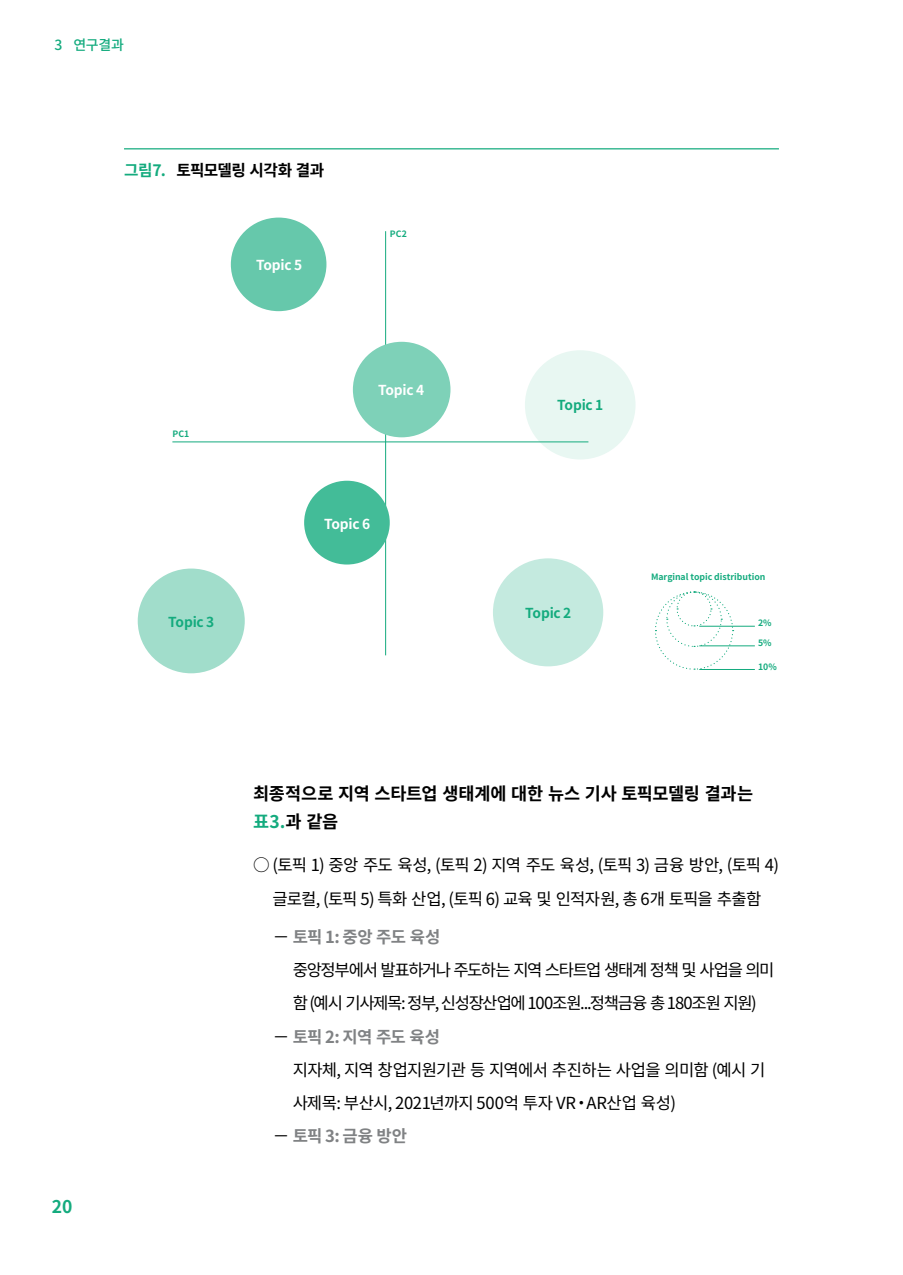
<style>
.page{position:relative;width:903px;height:1275px;background:#fff}
.page>*{position:absolute;margin:0;border:0;box-sizing:border-box;transform-origin:0 0}
.t1{font:700 17.5px/28px "Noto Sans CJ Kkr";letter-spacing:-.01em;color:#000}
.t2{font:700 17.5px "Noto Sans CJ Kkr";color:#14ab7e}
.t3{font:16.62px/33.2px "Noto Sans CJ Kkr";letter-spacing:-.055em;color:#000;text-align:center}
.t4{font:16.62px "Noto Sans CJ Kkr";letter-spacing:-.075em;color:#000}
.t5{font:16.62px "Noto Sans CJ Kkr";letter-spacing:-.085em;color:#000}
.t6{font:700 16.62px "Noto Sans CJ Kkr";letter-spacing:-.045em;color:#808284}
.t7{font:16.62px "Noto Sans CJ Kkr";letter-spacing:-.02em;color:#000}
.t8{font:700 15.75px "Noto Sans CJ Kkr";letter-spacing:-.035em;color:#000}
.t9{font:500 14px "Noto Sans CJ Kkr";color:#14ab7e}
.t10{font:700 13.83px "Noto Sans CJ Kkr";letter-spacing:-.015em;color:#14ab7e}
.t11{font:700 13.83px "Noto Sans CJ Kkr";letter-spacing:-.015em;color:#fff}
.t12{font:700 8.75px "Noto Sans CJ Kkr";letter-spacing:-.005em;color:#14ab7e}
.s1{color:#14ab7e}
.s2{font-weight:400;color:#000}
</style>
<div class="page">
<hr style="left:124px;top:148px;width:655px;height:1px;background:#14ab7e">
<hr style="left:385px;top:231px;width:1px;height:424px;background:#14ab7e">
<div style="left:525px;top:350px;width:110px;height:109px;background:#e8f7f2;border-radius:50%"></div>
<div style="left:493px;top:558px;width:110px;height:108px;background:#c4eadf;border-radius:50%"></div>
<div style="left:138px;top:569px;width:107px;height:104px;background:#a1ddcb;border-radius:50%"></div>
<div style="left:304px;top:481px;width:86px;height:83px;background:#43bc98;border-radius:50%"></div>
<div style="left:353px;top:342px;width:97px;height:95px;background:#7ed1b8;border-radius:50%"></div>
<div style="left:231px;top:218px;width:95px;height:93px;background:#66c8ab;border-radius:50%"></div>
<hr style="left:172px;top:441px;width:416px;height:1px;background:#14ab7e">
<hr style="left:699px;top:626px;width:56px;height:1px;background:#14ab7e">
<hr style="left:699px;top:645px;width:56px;height:1px;background:#14ab7e">
<hr style="left:699px;top:669px;width:56px;height:1px;background:#14ab7e">
<svg style="left:655px;top:591px;width:79px;height:79px"></svg>
<p class="t9" style="left:55px;top:37px;width:71px">3 연구결과</p>
<p class="t8" style="left:124px;top:162px;width:202px"><span class="s1">그림7.</span> 토픽모델링 시각화 결과</p>
<p class="t11" style="left:256px;top:257px;width:48px">Topic 5</p>
<p class="t12" style="left:390px;top:229px;width:18px">PC2</p>
<p class="t12" style="left:173px;top:428px;width:18px">PC1</p>
<p class="t10" style="left:168px;top:614px;width:48px">Topic 3</p>
<p class="t11" style="left:378px;top:382px;width:48px">Topic 4</p>
<p class="t11" style="left:324px;top:516px;width:48px">Topic 6</p>
<p class="t10" style="left:557px;top:397px;width:48px">Topic 1</p>
<p class="t10" style="left:525px;top:605px;width:48px">Topic 2</p>
<p class="t12" style="left:651px;top:572px;width:116px">Marginal topic distribution</p>
<p class="t12" style="left:758px;top:618px;width:15px">2%</p>
<p class="t12" style="left:758px;top:638px;width:15px">5%</p>
<p class="t12" style="left:758px;top:662px;width:20px">10%</p>
<p class="t2" style="left:52px;top:1197px;width:22px">20</p>
<p class="t1" style="left:253px;top:780px;width:502px">최종적으로 지역 스타트업 생태계에 대한 뉴스 기사 토픽모델링 결과는 <span class="s1">표3.</span>과 같음</p>
<p class="t3" style="left:253px;top:849px;width:527px">○ (토픽 1) 중앙 주도 육성, (토픽 2) 지역 주도 육성, (토픽 3) 금융 방안, (토픽 4) 글로컬, (토픽 5) 특화 산업, (토픽 6) 교육 및 인적자원, 총 6개 토픽을 추출함</p>
<p class="t6" style="left:273px;top:927px;width:169px"><span class="s2">−</span> 토픽 1: 중앙 주도 육성</p>
<p class="t5" style="left:293px;top:961px;width:483px">중앙정부에서 발표하거나 주도하는 지역 스타트업 생태계 정책 및 사업을 의미</p>
<p class="t4" style="left:293px;top:994px;width:466px">함 (예시 기사제목: 정부, 신성장산업에 100조원...정책금융 총 180조원 지원)</p>
<p class="t6" style="left:273px;top:1027px;width:169px"><span class="s2">−</span> 토픽 2: 지역 주도 육성</p>
<p class="t3" style="left:293px;top:1053px;width:474px">지자체, 지역 창업지원기관 등 지역에서 추진하는 사업을 의미함 (예시 기</p>
<p class="t7" style="left:293px;top:1094px;width:385px">사제목: 부산시, 2021년까지 500억 투자 VR・AR산업 육성)</p>
<p class="t6" style="left:273px;top:1127px;width:136px"><span class="s2">−</span> 토픽 3: 금융 방안</p>
</div>
